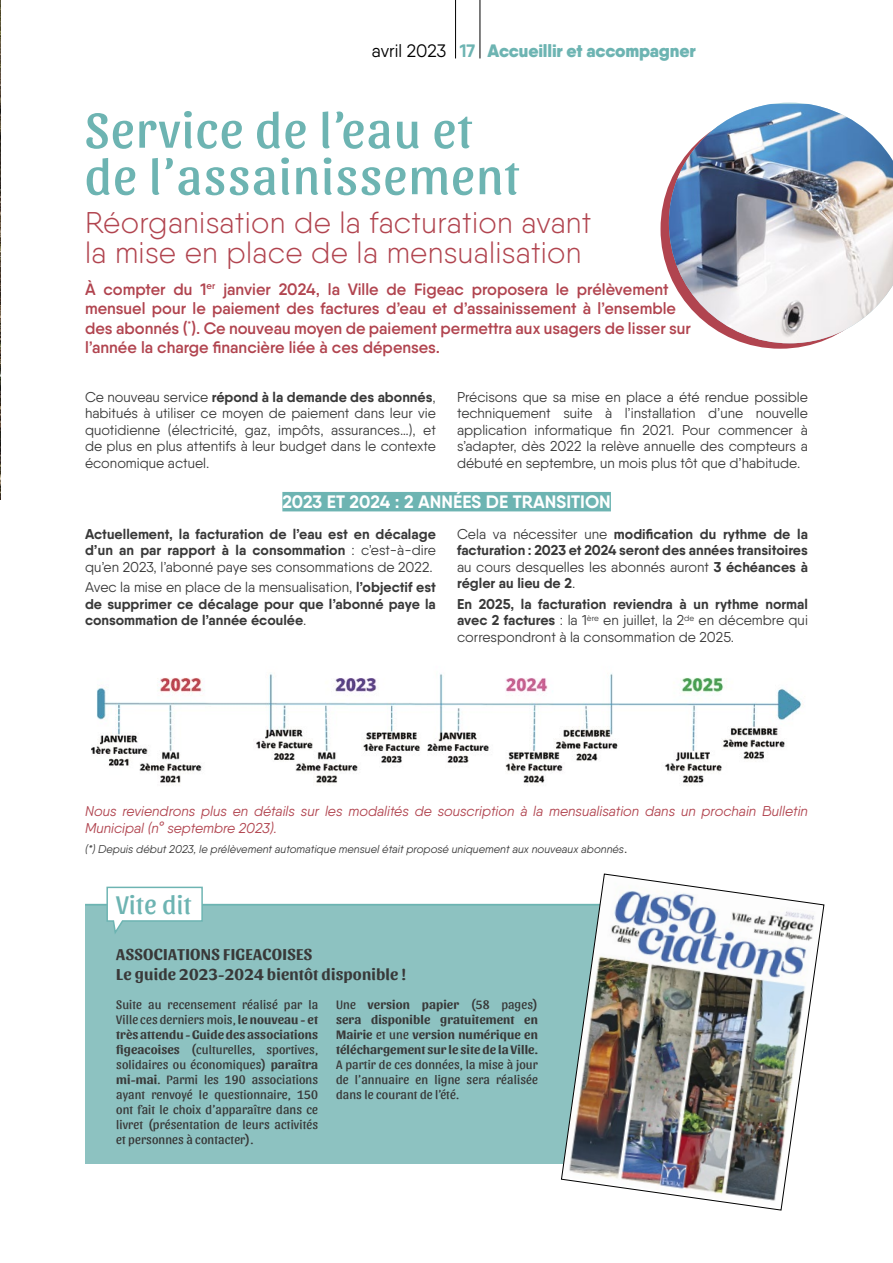
<style>
.page{position:relative;width:893px;height:1263px;background:#fff}
.page>*{position:absolute;margin:0;border:0;box-sizing:border-box;transform-origin:0 0}
.t1{font:51px/46.5px "Sansita";letter-spacing:.03em;color:#6db4b2}
.t2{font:300 30px/30px "Qanelas Soft";letter-spacing:.01em;color:#b1444f}
.t3{font:26.55px "Sansita";letter-spacing:.02em;color:#6db4b2}
.t4{font:900 18px "Qanelas Soft";letter-spacing:-.01em;color:#6db4b2}
.t5{font:700 18px "Qanelas Soft";color:#fff}
.t6{font:600 16.5px/19.5px "Qanelas Soft";color:#b1444f}
.t7{font:700 16.5px/19.8px "Sansita";letter-spacing:.01em;color:#393939}
.t8{font:14.25px/16.5px "Qanelas Soft";color:#393939;text-align:justify}
.t9{font:700 14.25px/16.5px "Qanelas Soft";color:#393939;text-align:justify}
.t10{font:italic 14.25px/16.5px "Qanelas Soft";color:#b1444f}
.t11{font:12.75px/15px "Sansita";letter-spacing:.01em;color:#393939;text-align:justify}
.t12{font:700 12.75px/15px "Sansita";letter-spacing:.01em;color:#393939;text-align:justify}
.t13{font:italic 11.25px "Qanelas Soft";color:#393939}
.s1{font-weight:400;color:#000}
.s2{font-weight:700}
.s3{font-weight:400}
.s4{font-style:normal;font-size:14.25px}
</style>
<div class="page">
<div style="left:85px;top:906px;width:604px;height:258px;background:#8dc2c1"></div>
<img style="left:0;top:0;width:1px;height:233px">
<hr style="left:85px;top:904px;width:723px;height:2px;background:#6db4b2">
<svg style="left:106px;top:886px;width:98px;height:48px"></svg>
<hr style="left:455px;top:0;width:1px;height:58px;background:#000">
<hr style="left:480px;top:0;width:1px;height:58px;background:#000">
<hr style="left:0;top:233px;width:1px;height:267px;background:#181f27">
<div style="left:282px;top:492px;width:329px;height:19px;background:#6db4b2"></div>
<svg style="left:660px;top:185px;width:157px;height:164px"></svg>
<img style="left:669px;top:104px;width:224px;height:239px">
<img style="left:91px;top:673px;width:711px;height:112px">
<img style="left:561px;top:874px;width:263px;height:336px">
<p class="t4" style="left:372px;top:39px;width:325px"><span class="s1">avril 2023</span> <span class="s2">17</span> Accueillir et accompagner</p>
<h1 class="t1" style="left:85px;top:108px;width:436px">Service de l’eau et de l’assainissement</h1>
<h2 class="t2" style="left:85px;top:207px;width:508px">Réorganisation de la facturation avant la mise en place de la mensualisation</h2>
<p class="t6" style="left:85px;top:279px;width:607px">À compter du 1<sup>er</sup> janvier 2024, la Ville de Figeac proposera le prélèvement mensuel pour le paiement des factures d’eau et d’assainissement à l’ensemble des abonnés (<sup>*</sup>). Ce nouveau moyen de paiement permettra aux usagers de lisser sur l’année la charge financière liée à ces dépenses.</p>
<p class="t8" style="left:85px;top:388px;width:352px">Ce nouveau service <span class="s2">répond à la demande des abonnés</span>, habitués à utiliser ce moyen de paiement dans leur vie quotidienne (électricité, gaz, impôts, assurances…), et de plus en plus attentifs à leur budget dans le contexte économique actuel.</p>
<p class="t8" style="left:457px;top:388px;width:352px">Précisons que sa mise en place a été rendue possible techniquement suite à l’installation d’une nouvelle application informatique fin 2021. Pour commencer à s’adapter, dès 2022 la relève annuelle des compteurs a débuté en septembre, un mois plus tôt que d’habitude.</p>
<p class="t5" style="left:282px;top:490px;width:330px">2023 ET 2024 : 2 ANNÉES DE TRANSITION</p>
<p class="t9" style="left:85px;top:525px;width:352px">Actuellement, la facturation de l’eau est en décalage d’un an par rapport à la consommation <span class="s3">: c’est-à-dire qu’en 2023, l’abonné paye ses consommations de 2022.</span></p>
<p class="t9" style="left:85px;top:579px;width:352px"><span class="s3">Avec la mise en place de la mensualisation,</span> l’objectif est de supprimer ce décalage pour que l’abonné paye la consommation de l’année écoulée<span class="s3">.</span></p>
<p class="t9" style="left:457px;top:525px;width:352px"><span class="s3">Cela va nécessiter une</span> modification du rythme de la facturation : 2023 et 2024 seront des années transitoires <span class="s3">au cours desquelles les abonnés auront</span> 3 échéances à régler au lieu de 2<span class="s3">.</span></p>
<p class="t8" style="left:457px;top:596px;width:352px"><span class="s2">En 2025, la facturation reviendra à un rythme normal avec 2 factures</span> : la 1<sup>ère</sup> en juillet, la 2<sup>de</sup> en décembre qui correspondront à la consommation de 2025.</p>
<p class="t10" style="left:85px;top:803px;width:724px">Nous reviendrons plus en détails sur les modalités de souscription à la mensualisation dans un prochain Bulletin<br>Municipal (n° septembre 2023).</p>
<p class="t13" style="left:85px;top:843px;width:544px">(*) Depuis début 2023, le prélèvement automatique mensuel était proposé uniquement aux nouveaux abonnés<span class="s4">.</span></p>
<h3 class="t3" style="left:116px;top:889px;width:77px">Vite dit</h3>
<p class="t7" style="left:116px;top:944px;width:291px">ASSOCIATIONS FIGEACOISES<br>Le guide 2023-2024 bientôt disponible !</p>
<p class="t11" style="left:116px;top:997px;width:203px">Suite au recensement réalisé par la Ville ces derniers mois, <span class="s2">le nouveau - et très attendu - Guide des associations figeacoises</span> (culturelles, sportives, solidaires ou économiques) <span class="s2">paraîtra mi-mai</span>. Parmi les 190 associations ayant renvoyé le questionnaire, 150 ont fait le choix d’apparaître dans ce livret (présentation de leurs activités et personnes à contacter).</p>
<p class="t12" style="left:336px;top:997px;width:203px"><span class="s3">Une</span> version papier <span class="s3">(58 pages) </span>sera disponible gratuitement en Mairie <span class="s3">et une</span> version numérique en téléchargement sur le site de la Ville.</p>
<p class="t11" style="left:336px;top:1057px;width:203px">A partir de ces données, la mise à jour de l’annuaire en ligne sera réalisée dans le courant de l’été.</p>
</div>
